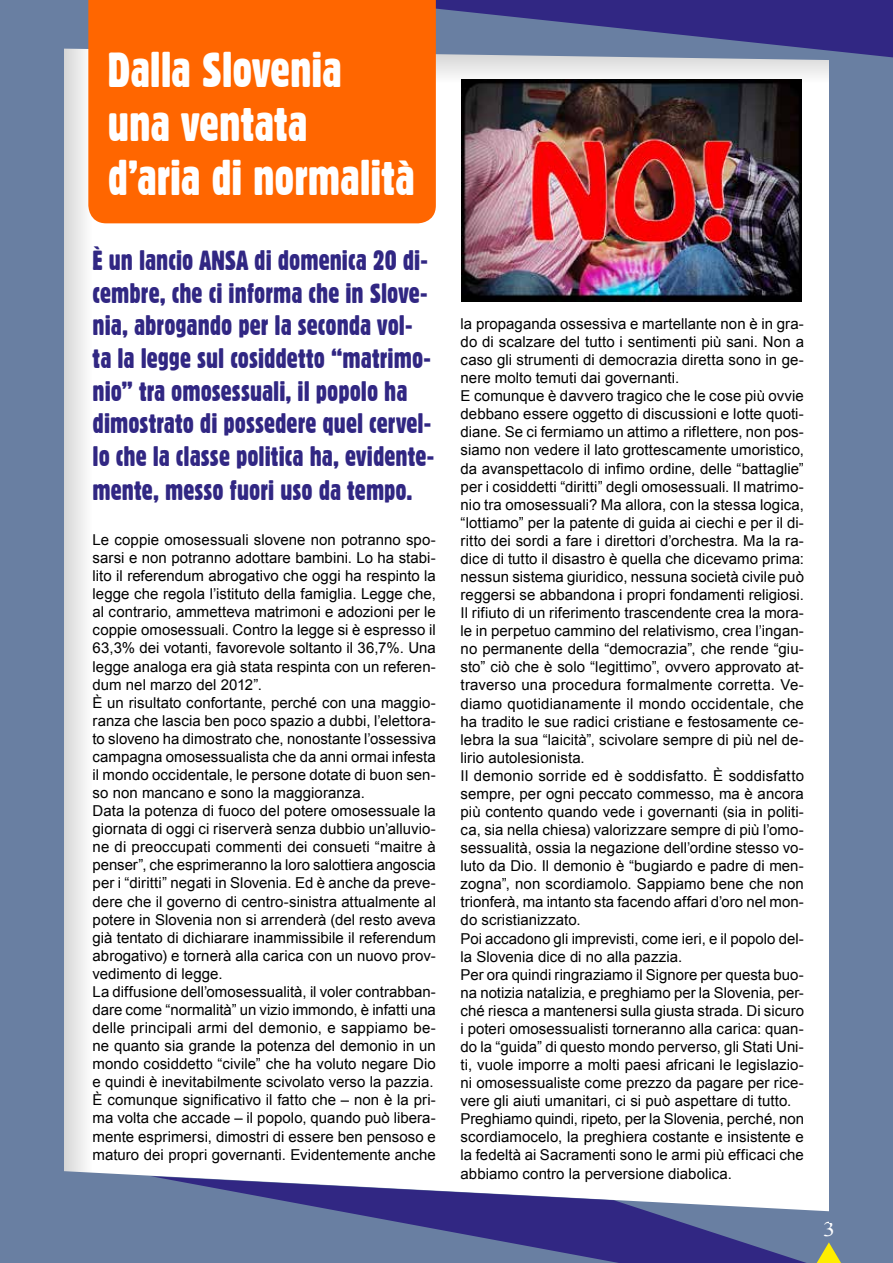
<style>
.page{position:relative;width:893px;height:1263px;background:#fff}
.page>*{position:absolute;margin:0;border:0;box-sizing:border-box;transform-origin:0 0}
.t1{font:48px/54px "Gothic 821 Condensed BT";letter-spacing:-.005em;color:#fff}
.t2{font:27px/32.8px "Gothic 821 Condensed BT";color:#312783}
.t3{font:20.7px "Times New Roman";color:#fff;scale:1.16 1}
.t4{font:15px/18.1px "Arial";color:#000}
</style>
<div class="page">
<svg style="left:64px;top:61px;width:21px;height:1107px"></svg>
<svg style="left:436px;top:61px;width:393px;height:25px"></svg>
<svg style="left:64px;top:0;width:765px;height:61px;background:#a4afc0"></svg>
<svg style="left:64px;top:1168px;width:829px;height:95px"></svg>
<svg style="left:150px;top:1176px;width:657px;height:87px"></svg>
<svg style="left:817px;top:1242px;width:24px;height:21px"></svg>
<div style="left:0;top:0;width:64px;height:1263px;background:#697fa2"></div>
<div style="left:829px;top:0;width:64px;height:1222px;background:#697fa2"></div>
<svg style="left:436px;top:0;width:457px;height:57px;background:#494c90"></svg>
<div style="left:88px;top:0;width:348px;height:223px;background:#f60"></div>
<div style="left:64px;top:1189px;width:78px;height:74px;background:#697fa2"></div>
<img style="left:461px;top:80px;width:340px;height:221px">
<h1 class="t1" style="left:108px;top:42px;width:308px">Dalla Slovenia una ventata<br>d’aria di normalità</h1>
<p class="t2" style="left:93px;top:244px;width:343px">È un lancio ANSA di domenica 20 di&shy;cembre, che ci informa che in Slove&shy;nia, abrogando per la seconda vol&shy;ta la legge sul cosiddetto “matrimo&shy;nio” tra omosessuali, il popolo ha dimostrato di possedere quel cervel&shy;lo che la classe politica ha, evidente&shy;mente, messo fuori uso da tempo.</p>
<p class="t4" style="left:93px;top:531px;width:345px">Le coppie omosessuali slovene non potranno spo&shy;sarsi e non potranno adottare bambini. Lo ha stabi&shy;lito il referendum abrogativo che oggi ha respinto la legge che regola l’istituto della famiglia. Legge che, al contrario, ammetteva matrimoni e adozioni per le coppie omosessuali. Contro la legge si è espresso il 63,3% dei votanti, favorevole soltanto il 36,7%. Una legge analoga era già stata respinta con un referen&shy;dum nel marzo del 2012”.<br>È un risultato confortante, perché con una maggio&shy;ranza che lascia ben poco spazio a dubbi, l’elettora&shy;to sloveno ha dimostrato che, nonostante l’ossessiva campagna omosessualista che da anni ormai infesta il mondo occidentale, le persone dotate di buon sen&shy;so non mancano e sono la maggioranza.<br>Data la potenza di fuoco del potere omosessuale la giornata di oggi ci riserverà senza dubbio un’alluvio&shy;ne di preoccupati commenti dei consueti “maitre à penser”, che esprimeranno la loro salottiera angoscia per i “diritti” negati in Slovenia. Ed è anche da preve&shy;dere che il governo di centro-sinistra attualmente al potere in Slovenia non si arrenderà (del resto aveva già tentato di dichiarare inammissibile il referendum abrogativo) e tornerà alla carica con un nuovo prov&shy;vedimento di legge.<br>La diffusione dell’omosessualità, il voler contrabban&shy;dare come “normalità” un vizio immondo, è infatti una delle principali armi del demonio, e sappiamo be&shy;ne quanto sia grande la potenza del demonio in un mondo cosiddetto “civile” che ha voluto negare Dio e quindi è inevitabilmente scivolato verso la pazzia.<br>È comunque significativo il fatto che – non è la pri&shy;ma volta che accade – il popolo, quando può libera&shy;mente esprimersi, dimostri di essere ben pensoso e maturo dei propri governanti. Evidentemente anche</p>
<p class="t4" style="left:461px;top:315px;width:345px">la propaganda ossessiva e martellante non è in gra&shy;do di scalzare del tutto i sentimenti più sani. Non a caso gli strumenti di democrazia diretta sono in ge&shy;nere molto temuti dai governanti.<br>E comunque è davvero tragico che le cose più ovvie debbano essere oggetto di discussioni e lotte quoti&shy;diane. Se ci fermiamo un attimo a riflettere, non pos&shy;siamo non vedere il lato grottescamente umoristico, da avanspettacolo di infimo ordine, delle “battaglie” per i cosiddetti “diritti” degli omosessuali. Il matrimo&shy;nio tra omosessuali? Ma allora, con la stessa logica, “lottiamo” per la patente di guida ai ciechi e per il di&shy;ritto dei sordi a fare i direttori d’orchestra. Ma la ra&shy;dice di tutto il disastro è quella che dicevamo prima: nessun sistema giuridico, nessuna società civile può reggersi se abbandona i propri fondamenti religiosi.<br>Il rifiuto di un riferimento trascendente crea la mora&shy;le in perpetuo cammino del relativismo, crea l’ingan&shy;no permanente della “democrazia”, che rende “giu&shy;sto” ciò che è solo “legittimo”, ovvero approvato at&shy;traverso una procedura formalmente corretta. Ve&shy;diamo quotidianamente il mondo occidentale, che ha tradito le sue radici cristiane e festosamente ce&shy;lebra la sua “laicità”, scivolare sempre di più nel de&shy;lirio autolesionista.<br>Il demonio sorride ed è soddisfatto. È soddisfatto sempre, per ogni peccato commesso, ma è ancora più contento quando vede i governanti (sia in politi&shy;ca, sia nella chiesa) valorizzare sempre di più l’omo&shy;sessualità, ossia la negazione dell’ordine stesso vo&shy;luto da Dio. Il demonio è “bugiardo e padre di men&shy;zogna”, non scordiamolo. Sappiamo bene che non trionferà, ma intanto sta facendo affari d’oro nel mon&shy;do scristianizzato.<br>Poi accadono gli imprevisti, come ieri, e il popolo del&shy;la Slovenia dice di no alla pazzia.<br>Per ora quindi ringraziamo il Signore per questa buo&shy;na notizia natalizia, e preghiamo per la Slovenia, per&shy;ché riesca a mantenersi sulla giusta strada. Di sicuro i poteri omosessualisti torneranno alla carica: quan&shy;do la “guida” di questo mondo perverso, gli Stati Uni&shy;ti, vuole imporre a molti paesi africani le legislazio&shy;ni omosessualiste come prezzo da pagare per rice&shy;vere gli aiuti umanitari, ci si può aspettare di tutto.<br>Preghiamo quindi, ripeto, per la Slovenia, perché, non scordiamocelo, la preghiera costante e insistente e la fedeltà ai Sacramenti sono le armi più efficaci che abbiamo contro la perversione diabolica.</p>
<h3 class="t3" style="left:823px;top:1215px;width:12px">3</h3>
</div>
